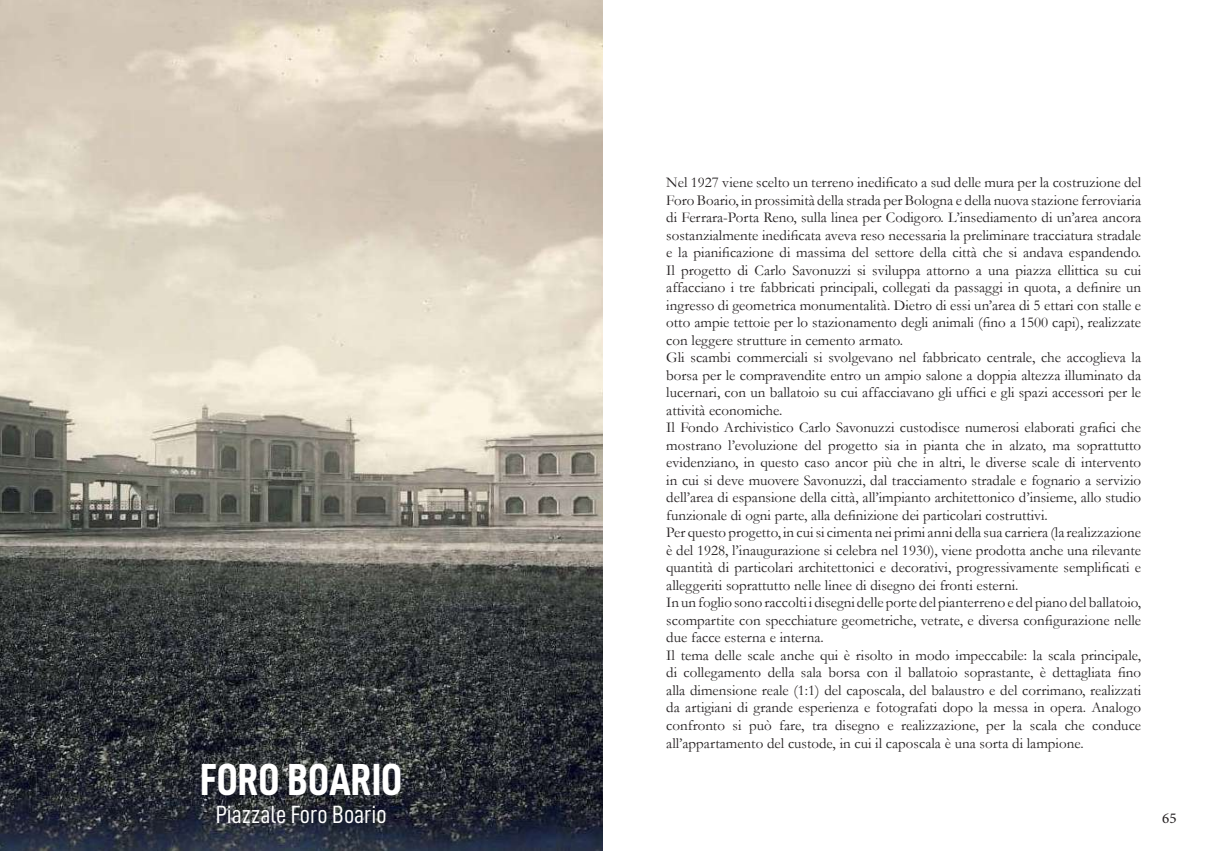
<style>
.page{position:relative;width:1205px;height:851px;background:#fff}
.page>*{position:absolute;margin:0;border:0;box-sizing:border-box;transform-origin:0 0}
.t1{font:45px "D DIN Condensed Bold";color:#fff}
.t2{font:25px "D DIN Condensed";color:#fff}
.t3{font:15px/17.5px "Garamond";color:#231f20}
.t4{font:15px "Minion Pro";color:#231f20}
</style>
<div class="page">
<img style="left:0;top:0;width:602px;height:850px">
<h1 class="t1" style="left:200px;top:754px;width:204px">FORO BOARIO</h1>
<h2 class="t2" style="left:216px;top:800px;width:172px">Piazzale Foro Boario</h2>
<p class="t3" style="left:666px;top:173px;width:476px">Nel 1927 viene scelto un terreno inedificato a sud delle mura per la costruzione del Foro Boario, in prossimità della strada per Bologna e della nuova stazione ferroviaria di Ferrara-Porta Reno, sulla linea per Codigoro. L’insediamento di un’area ancora sostanzialmente inedificata aveva reso necessaria la preliminare tracciatura stradale e la pianificazione di massima del settore della città che si andava espandendo.<br>Il progetto di Carlo Savonuzzi si sviluppa attorno a una piazza ellittica su cui affacciano i tre fabbricati principali, collegati da passaggi in quota, a definire un ingresso di geometrica monumentalità. Dietro di essi un’area di 5 ettari con stalle e otto ampie tettoie per lo stazionamento degli animali (fino a 1500 capi), realizzate con leggere strutture in cemento armato.<br>Gli scambi commerciali si svolgevano nel fabbricato centrale, che accoglieva la borsa per le compravendite entro un ampio salone a doppia altezza illuminato da lucernari, con un ballatoio su cui affacciavano gli uffici e gli spazi accessori per le attività economiche.<br>Il Fondo Archivistico Carlo Savonuzzi custodisce numerosi elaborati grafici che mostrano l’evoluzione del progetto sia in pianta che in alzato, ma soprattutto evidenziano, in questo caso ancor più che in altri, le diverse scale di intervento in cui si deve muovere Savonuzzi, dal tracciamento stradale e fognario a servizio dell’area di espansione della città, all’impianto architettonico d’insieme, allo studio funzionale di ogni parte, alla definizione dei particolari costruttivi.<br>Per questo progetto, in cui si cimenta nei primi anni della sua carriera (la realizzazione è del 1928, l’inaugurazione si celebra nel 1930), viene prodotta anche una rilevante quantità di particolari architettonici e decorativi, progressivamente semplificati e alleggeriti soprattutto nelle linee di disegno dei fronti esterni.<br>In un foglio sono raccolti i disegni delle porte del pianterreno e del piano del ballatoio, scompartite con specchiature geometriche, vetrate, e diversa configurazione nelle due facce esterna e interna.<br>Il tema delle scale anche qui è risolto in modo impeccabile: la scala principale, di collegamento della sala borsa con il ballatoio soprastante, è dettagliata fino alla dimensione reale (1:1) del caposcala, del balaustro e del corrimano, realizzati da artigiani di grande esperienza e fotografati dopo la messa in opera. Analogo confronto si può fare, tra disegno e realizzazione, per la scala che conduce all’appartamento del custode, in cui il caposcala è una sorta di lampione.</p>
<p class="t4" style="left:1162px;top:807px;width:16px">65</p>
</div>
